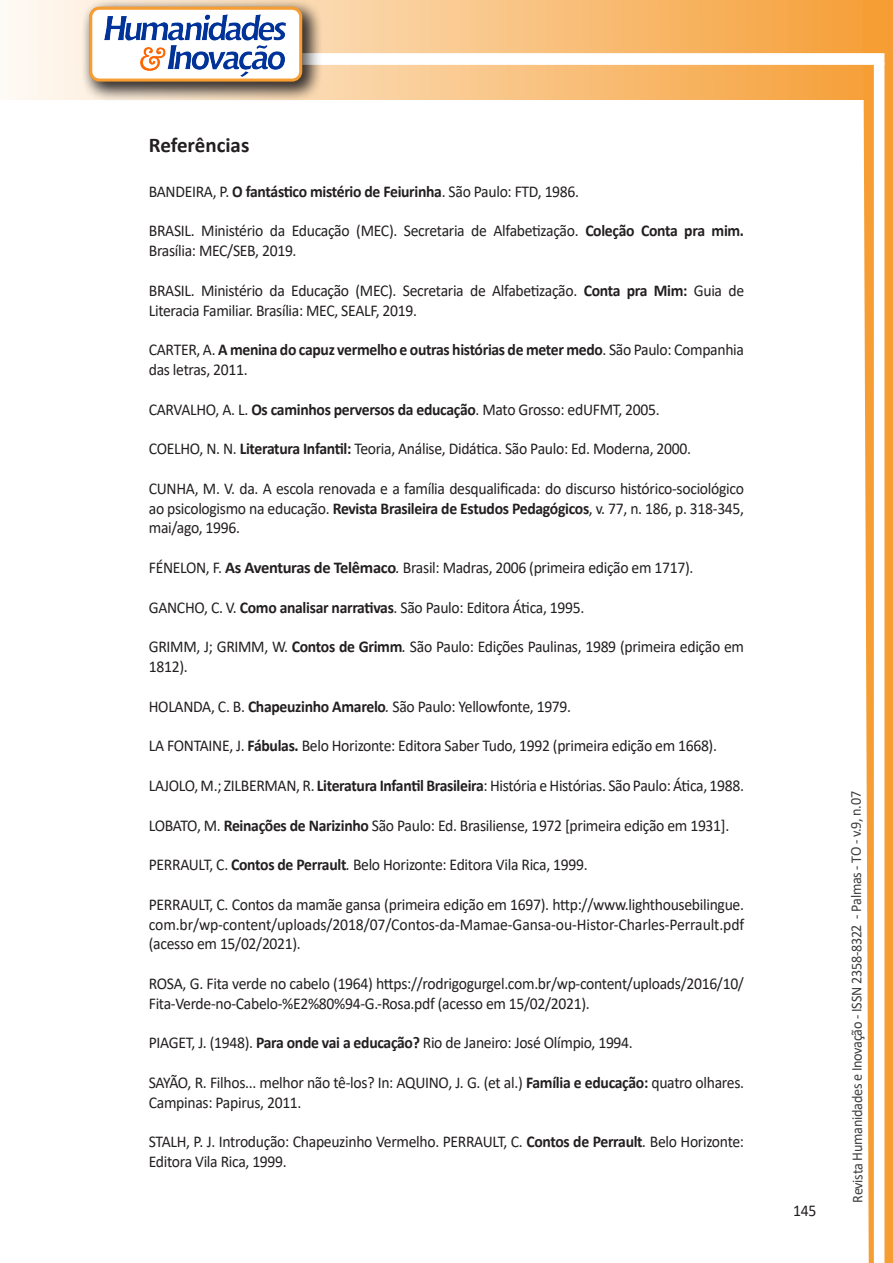
<style>
.page{position:relative;width:893px;height:1263px;background:#fff}
.page>*{position:absolute;margin:0;border:0;box-sizing:border-box;transform-origin:0 0}
.Titulo_2{font:700 21px "Calibri";color:#231f20}
.texto{font:16.5px/19.8px "Calibri";letter-spacing:-.02em;color:#231f20;scale:.95 1}
.texto-2{font:700 16.5px/19.8px "Calibri";letter-spacing:-.02em;color:#231f20;scale:.95 1}
.t1{font:15px "Calibri";letter-spacing:-.025em;color:#3e3e3f;scale:.95 1}
.s1{font-weight:700}
.s2{font-weight:400}
.s3{font-style:italic}
</style>
<div class="page">
<svg style="left:5px;top:0;width:858px;height:100px"></svg>
<div style="left:302px;top:53px;width:582px;height:12px;background:#fff;border:2px solid #fff"></div>
<svg style="left:863px;top:0;width:30px;height:1263px"></svg>
<div style="left:81px;top:0;width:241px;height:102px;background:#231f20;opacity:.75"></div>
<div style="left:91px;top:8px;width:210px;height:72px;background:#fff;border-radius:9px"></div>
<img style="left:104px;top:14px;width:181px;height:62px">
<div style="left:89px;top:7px;width:213px;height:75px;border:3px solid #f69e34;border-radius:9px"></div>
<p class="Titulo_2" style="left:149px;top:130px;width:102px">Referências</p>
<p class="texto" style="left:149px;top:181px;width:454px">BANDEIRA, P. <span class="s1">O fantástico mistério de Feiurinha</span>. São Paulo: FTD, 1986.</p>
<p class="texto" style="left:149px;top:221px;width:628px">BRASIL. Ministério da Educação (MEC). Secretaria de Alfabetização. <span class="s1">Coleção Conta pra mim.<br></span>Brasília: MEC/SEB, 2019.</p>
<p class="texto" style="left:149px;top:280px;width:628px">BRASIL. Ministério da Educação (MEC). Secretaria de Alfabetização. <span class="s1">Conta pra Mim:</span> Guia de<br>Literacia Familiar. Brasília: MEC, SEALF, 2019.</p>
<p class="texto-2" style="left:149px;top:340px;width:628px"><span class="s2">CARTER, A.</span> A menina do capuz vermelho e outras histórias de meter medo<span class="s2">. São Paulo: Companhia das letras, 2011.</span></p>
<p class="texto" style="left:149px;top:399px;width:539px">CARVALHO, A. L. <span class="s1">Os caminhos perversos da educação</span>. Mato Grosso: edUFMT, 2005.</p>
<p class="texto" style="left:149px;top:438px;width:572px">COELHO, N. N. <span class="s1">Literatura Infantil:</span> Teoria, Análise, Didática. São Paulo: Ed. Moderna, 2000.</p>
<p class="texto" style="left:149px;top:478px;width:628px;text-align:justify">CUNHA, M. V. da. A escola renovada e a família desqualificada: do discurso histórico-sociológico ao psicologismo na educação. <span class="s1">Revista Brasileira de Estudos Pedagógicos</span>, v. 77, n. 186, p. 318-345, mai/ago, 1996.</p>
<p class="texto" style="left:149px;top:557px;width:575px">FÉNELON, F. <span class="s1">As Aventuras de Telêmaco</span><span class="s3">.</span> Brasil: Madras, 2006 (primeira edição em 1717).</p>
<p class="texto" style="left:149px;top:597px;width:460px">GANCHO, C. V. <span class="s1">Como analisar narrativas</span>. São Paulo: Editora Ática, 1995.</p>
<p class="texto" style="left:149px;top:636px;width:628px">GRIMM, J; GRIMM, W. <span class="s1">Contos de Grimm</span><span class="s3">.</span> São Paulo: Edições Paulinas, 1989 (primeira edição em<br>1812).</p>
<p class="texto" style="left:149px;top:696px;width:446px">HOLANDA, C. B. <span class="s1">Chapeuzinho Amarelo</span><span class="s3">.</span> São Paulo: Yellowfonte, 1979.</p>
<p class="texto" style="left:149px;top:735px;width:600px">LA FONTAINE, J. <span class="s1">Fábulas.</span> Belo Horizonte: Editora Saber Tudo, 1992 (primeira edição em 1668).</p>
<p class="texto" style="left:149px;top:775px;width:628px">LAJOLO, M.; ZILBERMAN, R. <span class="s1">Literatura Infantil Brasileira</span>: História e Histórias. São Paulo: Ática, 1988.</p>
<p class="texto" style="left:149px;top:815px;width:613px">LOBATO, M. <span class="s1">Reinações de Narizinho</span> São Paulo: Ed. Brasiliense, 1972 [primeira edição em 1931].</p>
<p class="texto" style="left:149px;top:854px;width:463px">PERRAULT, C. <span class="s1">Contos de Perrault</span><span class="s3">.</span> Belo Horizonte: Editora Vila Rica, 1999.</p>
<p class="texto" style="left:149px;top:894px;width:628px;text-align:justify">PERRAULT, C. Contos da mamãe gansa (primeira edição em 1697). http://www.lighthousebilingue. com.br/wp-content/uploads/2018/07/Contos-da-Mamae-Gansa-ou-Histor-Charles-Perrault.pdf (acesso em 15/02/2021).</p>
<p class="texto" style="left:149px;top:973px;width:628px">ROSA, G. Fita verde no cabelo (1964) https://rodrigogurgel.com.br/wp-content/uploads/2016/10/<br>Fita-Verde-no-Cabelo-%E2%80%94-G.-Rosa.pdf (acesso em 15/02/2021).</p>
<p class="texto" style="left:149px;top:1032px;width:511px">PIAGET, J. (1948). <span class="s1">Para onde vai a educação?</span> Rio de Janeiro: José Olímpio, 1994.</p>
<p class="texto" style="left:149px;top:1072px;width:628px">SAYÃO, R. Filhos... melhor não tê-los? In: AQUINO, J. G. (et al.) <span class="s1">Família e educação:</span> quatro olhares.<br>Campinas: Papirus, 2011.</p>
<p class="texto" style="left:149px;top:1131px;width:628px">STALH, P. J. Introdução: Chapeuzinho Vermelho. PERRAULT, C. <span class="s1">Contos de Perrault</span><span class="s3">.</span> Belo Horizonte:<br>Editora Vila Rica, 1999.</p>
<p class="texto" style="left:793px;top:1200px;width:26px">145</p>
<p class="t1" style="left:846px;top:1203px;width:435px;rotate:-90deg">Revista Humanidades e Inovação - ISSN 2358-8322 - Palmas - TO - v.9, n.07</p>
</div>
